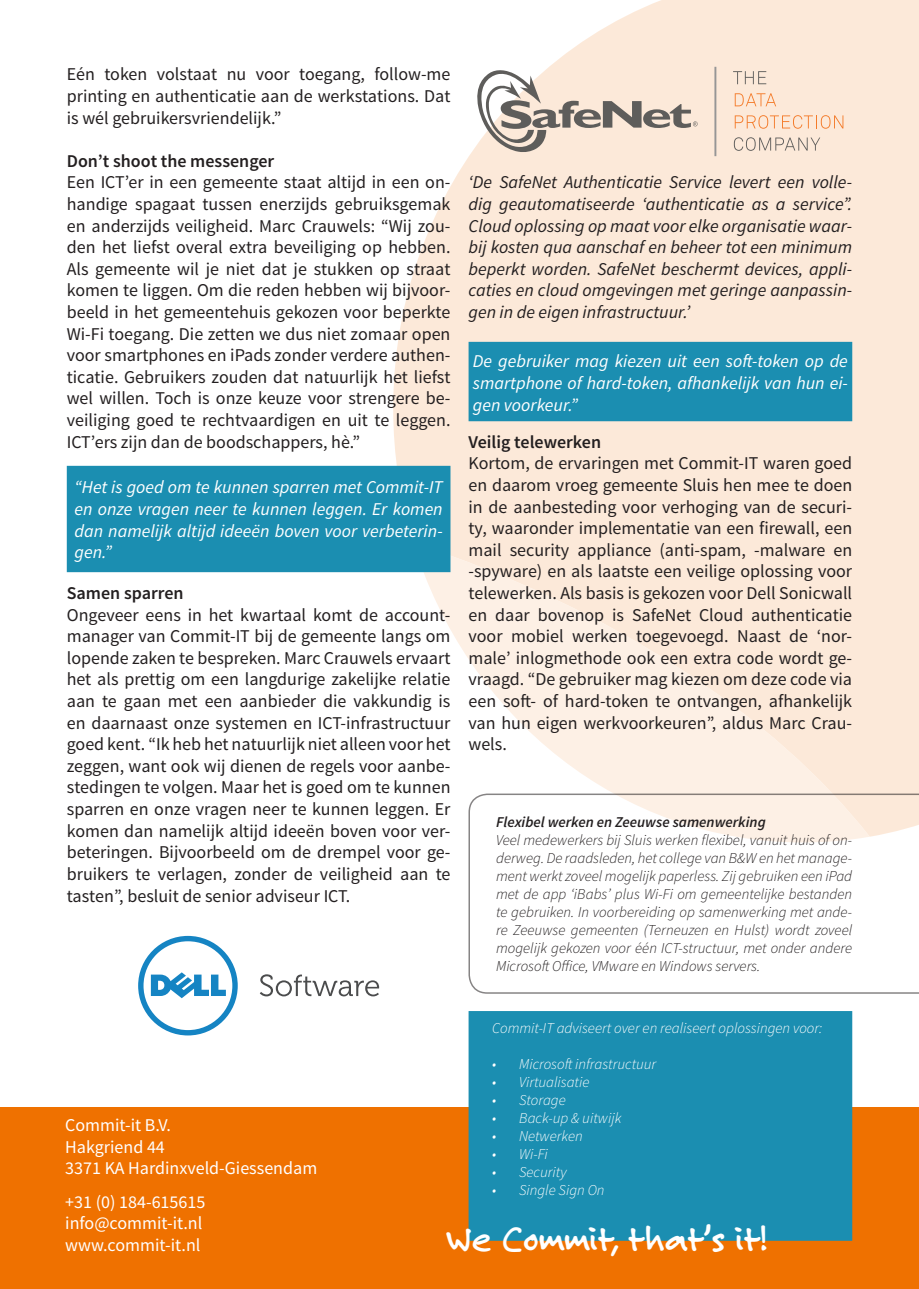
<style>
.page{position:relative;width:919px;height:1289px;background:#fff}
.page>*{position:absolute;margin:0;border:0;box-sizing:border-box;transform-origin:0 0}
.t1{font:700 37.5px "Felt Tip Roman";color:#fff}
.t2{font:18px/21.6px "Source Sans Pro";color:#231f20;text-align:justify}
.t3{font:italic 18px/21.6px "Source Sans Pro";color:#231f20;text-align:justify}
.t4{font:italic 18px/21.6px "Source Sans Pro";color:#fff;text-align:justify}
.t5{font:18px/21.6px "Source Sans Pro";color:#fff}
.t6{font:600 18px "Source Sans Pro";color:#231f20}
.t7{font:italic 300 15px/18px "Source Sans Pro";color:#231f20;text-align:justify}
.t8{font:italic 300 15px "Source Sans Pro";color:#fff}
.t9{font:italic 600 15px "Source Sans Pro";color:#231f20}
</style>
<div class="page">
<svg style="left:393px;top:0;width:525px;height:792px;fill:#fce9d9"></svg>
<svg style="left:413px;top:542px;width:456px;height:250px"></svg>
<div style="left:0;top:1107px;width:918px;height:181px;background:#ef7100"></div>
<div style="left:468px;top:1011px;width:384px;height:229px;background:#1b8eb1"></div>
<svg style="left:468px;top:792px;width:450px;height:202px"></svg>
<svg style="left:473px;top:68px;width:224px;height:85px"></svg>
<svg style="left:733px;top:71px;width:33px;height:13px"></svg>
<svg style="left:734px;top:93px;width:42px;height:13px"></svg>
<svg style="left:734px;top:115px;width:109px;height:14px"></svg>
<svg style="left:733px;top:137px;width:87px;height:14px"></svg>
<hr style="left:714px;top:67px;width:2px;height:89px;background:#969696">
<svg style="left:138px;top:935px;width:100px;height:100px"></svg>
<svg style="left:260px;top:974px;width:119px;height:22px"></svg>
<div style="left:67px;top:466px;width:383px;height:106px;background:#1b8eb1"></div>
<div style="left:468px;top:342px;width:384px;height:79px;background:#1b8eb1"></div>
<p class="t2" style="left:67px;top:64px;width:385px">Eén token volstaat nu voor toegang, follow-me printing en authenticatie aan de werkstations. Dat is wél gebruikersvriendelijk.”</p>
<p class="t6" style="left:67px;top:149px;width:209px">Don’t shoot the messenger</p>
<p class="t2" style="left:67px;top:172px;width:385px">Een ICT’er in een gemeente staat altijd in een on&shy;handige spagaat tussen enerzijds gebruiksgemak en anderzijds veiligheid. Marc Crauwels: “Wij zou&shy;den het liefst overal extra beveiliging op hebben.<br>Als gemeente wil je niet dat je stukken op straat komen te liggen. Om die reden hebben wij bijvoor&shy;beeld in het gemeentehuis gekozen voor beperkte Wi-Fi toegang. Die zetten we dus niet zomaar open voor smartphones en iPads zonder verdere authen&shy;ticatie. Gebruikers zouden dat natuurlijk het liefst wel willen. Toch is onze keuze voor strengere be&shy;veiliging goed te rechtvaardigen en uit te leggen.<br>ICT’ers zijn dan de boodschappers, hè.”</p>
<p class="t4" style="left:74px;top:476px;width:370px">“Het is goed om te kunnen sparren met Commit-IT en onze vragen neer te kunnen leggen. Er komen dan namelijk altijd ideeën boven voor verbeterin&shy;gen.”</p>
<p class="t6" style="left:67px;top:581px;width:118px">Samen sparren</p>
<p class="t2" style="left:67px;top:604px;width:385px">Ongeveer eens in het kwartaal komt de account&shy;manager van Commit-IT bij de gemeente langs om lopende zaken te bespreken. Marc Crauwels ervaart het als prettig om een langdurige zakelijke relatie aan te gaan met een aanbieder die vakkundig is en daarnaast onze systemen en ICT-infrastructuur goed kent. “Ik heb het natuurlijk niet alleen voor het zeggen, want ook wij dienen de regels voor aanbe&shy;stedingen te volgen. Maar het is goed om te kunnen sparren en onze vragen neer te kunnen leggen. Er komen dan namelijk altijd ideeën boven voor ver&shy;beteringen. Bijvoorbeeld om de drempel voor ge&shy;bruikers te verlagen, zonder de veiligheid aan te tasten”, besluit de senior adviseur ICT.</p>
<p class="t3" style="left:468px;top:171px;width:385px">‘De SafeNet Authenticatie Service levert een volle&shy;dig geautomatiseerde ‘authenticatie as a service”.<br>Cloud oplossing op maat voor elke organisatie waar&shy;bij kosten qua aanschaf en beheer tot een minimum beperkt worden. SafeNet beschermt devices, appli&shy;caties en cloud omgevingen met geringe aanpassin&shy;gen in de eigen infrastructuur.’</p>
<p class="t4" style="left:473px;top:350px;width:376px">De gebruiker mag kiezen uit een soft-token op de smartphone of hard-token, afhankelijk van hun ei&shy;gen voorkeur.”</p>
<p class="t6" style="left:468px;top:430px;width:134px">Veilig telewerken</p>
<p class="t2" style="left:468px;top:453px;width:385px">Kortom, de ervaringen met Commit-IT waren goed en daarom vroeg gemeente Sluis hen mee te doen in de aanbesteding voor verhoging van de securi&shy;ty, waaronder implementatie van een firewall, een mail security appliance (anti-spam, -malware en -spyware) en als laatste een veilige oplossing voor telewerken. Als basis is gekozen voor Dell Sonicwall en daar bovenop is SafeNet Cloud authenticatie voor mobiel werken toegevoegd. Naast de ‘nor&shy;male’ inlogmethode ook een extra code wordt ge&shy;vraagd. “De gebruiker mag kiezen om deze code via een soft- of hard-token te ontvangen, afhankelijk van hun eigen werkvoorkeuren”, aldus Marc Crau&shy;wels.</p>
<p class="t9" style="left:496px;top:812px;width:271px">Flexibel werken en Zeeuwse samenwerking</p>
<p class="t7" style="left:496px;top:831px;width:357px">Veel medewerkers bij Sluis werken flexibel, vanuit huis of on&shy;derweg. De raadsleden, het college van B&amp;W en het manage&shy;ment werkt zoveel mogelijk paperless. Zij gebruiken een iPad met de app ‘iBabs’ plus Wi-Fi om gemeentelijke bestanden te gebruiken. In voorbereiding op samenwerking met ande&shy;re Zeeuwse gemeenten (Terneuzen en Hulst) wordt zoveel mogelijk gekozen voor één ICT-structuur, met onder andere Microsoft Office, VMware en Windows servers.</p>
<p class="t5" style="left:65px;top:1114px;width:253px">Commit-it B.V.<br>Hakgriend 44<br>3371 KA Hardinxveld-Giessendam</p>
<p class="t5" style="left:65px;top:1191px;width:142px">+31 (0) 184-615615 info@commit-it.nl www.commit-it.nl</p>
<p class="t8" style="left:492px;top:1019px;width:332px">Commit-IT adviseert over en realiseert oplossingen voor:</p>
<p class="t8" style="left:492px;top:1055px;width:166px">• Microsoft infrastructuur</p>
<p class="t8" style="left:492px;top:1073px;width:99px">• Virtualisatie</p>
<p class="t8" style="left:492px;top:1091px;width:75px">• Storage</p>
<p class="t8" style="left:492px;top:1109px;width:131px">• Back-up &amp; uitwijk</p>
<p class="t8" style="left:492px;top:1127px;width:92px">• Netwerken</p>
<p class="t8" style="left:492px;top:1145px;width:57px">• Wi-Fi</p>
<p class="t8" style="left:492px;top:1163px;width:76px">• Security</p>
<p class="t8" style="left:492px;top:1181px;width:114px">• Single Sign On</p>
<h1 class="t1" style="left:447px;top:1213px;width:322px">We Commit, that’s it!</h1>
</div>
